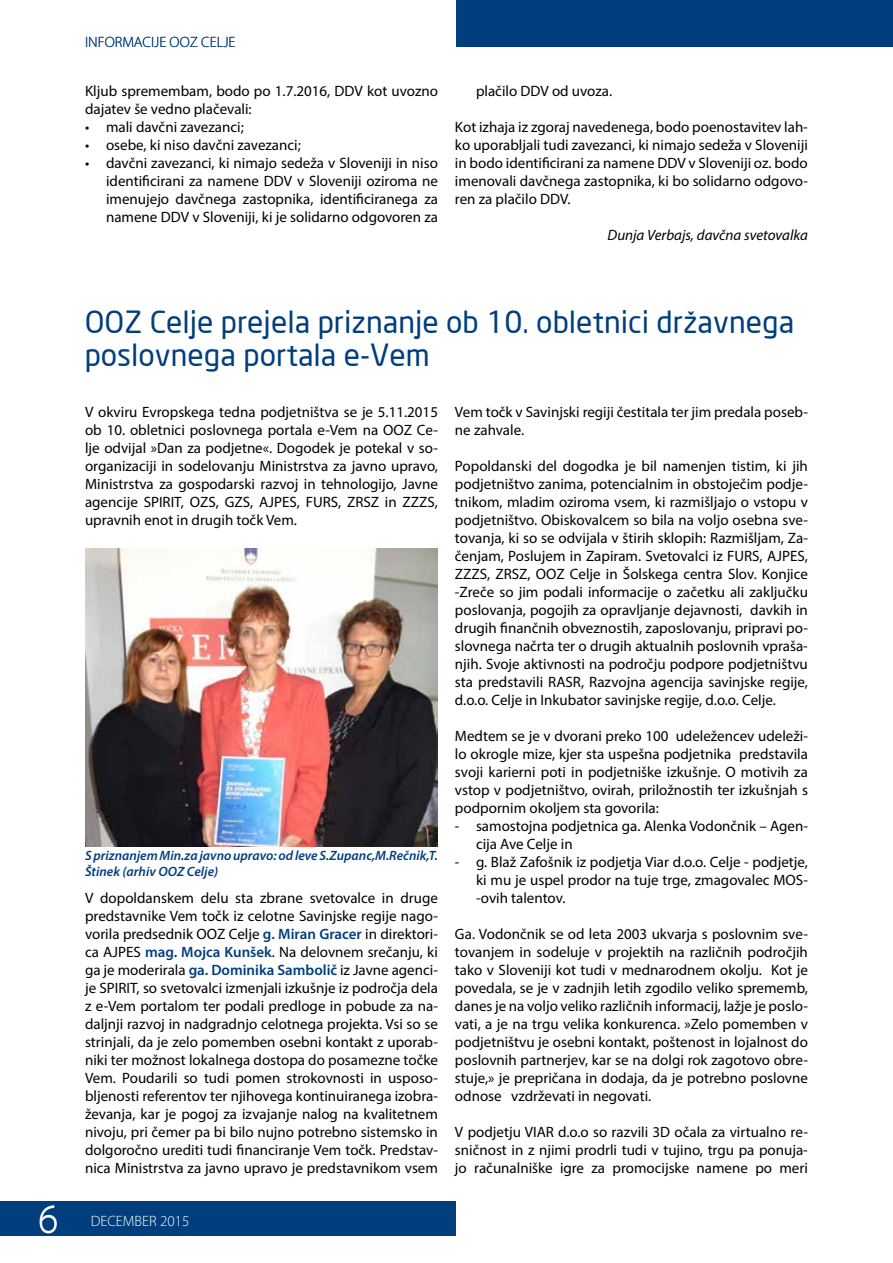
<style>
.page{position:relative;width:893px;height:1263px;background:#fff}
.page>*{position:absolute;margin:0;border:0;box-sizing:border-box;transform-origin:0 0}
.t1{font:300 40.5px "Myriad Pro";color:#fff}
.t2{font:30px/33px "S Dlight";color:#003e7e}
.t3{font:15px/18px "Myriad Pro";color:#000;text-align:justify}
.t4{font:italic 15px "Myriad Pro";color:#000}
.t5{font:300 15px "Myriad Pro";color:#003e7e}
.t6{font:300 15px "Myriad Pro";color:#fff}
.t7{font:italic 600 13.5px/16.2px "Myriad Pro";color:#003e7e}
.s1{font-weight:600;color:#003e7e}
</style>
<div class="page">
<div style="left:0;top:1201px;width:456px;height:34px;background:#003e7e"></div>
<div style="left:456px;top:0;width:437px;height:47px;background:#003e7e"></div>
<img style="left:85px;top:549px;width:353px;height:297px">
<p class="t5" style="left:85px;top:33px;width:152px">INFORMACIJE OOZ CELJE</p>
<p class="t3" style="left:85px;top:82px;width:354px">Kljub spremembam, bodo po 1.7.2016, DDV kot uvozno dajatev še vedno plačevali:</p>
<p class="t3" style="left:85px;top:118px;width:160px">• mali davčni zavezanci;</p>
<p class="t3" style="left:85px;top:136px;width:217px">• osebe, ki niso davčni zavezanci;</p>
<p class="t3" style="left:106px;top:154px;width:333px;text-indent:-21px">• davčni zavezanci, ki nimajo sedeža v Sloveniji in niso identificirani za namene DDV v Sloveniji oziroma ne imenujejo davčnega zastopnika, identificiranega za namene DDV v Sloveniji, ki je solidarno odgovoren za</p>
<p class="t3" style="left:476px;top:82px;width:138px">plačilo DDV od uvoza.</p>
<p class="t3" style="left:455px;top:118px;width:354px">Kot izhaja iz zgoraj navedenega, bodo poenostavitev lah&shy;ko uporabljali tudi zavezanci, ki nimajo sedeža v Sloveniji in bodo identificirani za namene DDV v Sloveniji oz. bodo imenovali davčnega zastopnika, ki bo solidarno odgovo&shy;ren za plačilo DDV.</p>
<p class="t4" style="left:607px;top:226px;width:202px">Dunja Verbajs, davčna svetovalka</p>
<h2 class="t2" style="left:85px;top:306px;width:711px">OOZ Celje prejela priznanje ob 10. obletnici državnega poslovnega portala e-Vem</h2>
<p class="t3" style="left:85px;top:403px;width:354px">V okviru Evropskega tedna podjetništva se je 5.11.2015 ob 10. obletnici poslovnega portala e-Vem na OOZ Ce&shy;lje odvijal »Dan za podjetne«. Dogodek je potekal v so&shy;organizaciji in sodelovanju Ministrstva za javno upravo, Ministrstva za gospodarski razvoj in tehnologijo, Javne agencije SPIRIT, OZS, GZS, AJPES, FURS, ZRSZ in ZZZS, upravnih enot in drugih točk Vem.</p>
<p class="t3" style="left:455px;top:403px;width:354px">Vem točk v Savinjski regiji čestitala ter jim predala poseb&shy;ne zahvale.</p>
<p class="t3" style="left:455px;top:457px;width:354px">Popoldanski del dogodka je bil namenjen tistim, ki jih podjetništvo zanima, potencialnim in obstoječim podje&shy;tnikom, mladim oziroma vsem, ki razmišljajo o vstopu v podjetništvo. Obiskovalcem so bila na voljo osebna sve&shy;tovanja, ki so se odvijala v štirih sklopih: Razmišljam, Za&shy;čenjam, Poslujem in Zapiram. Svetovalci iz FURS, AJPES, ZZZS, ZRSZ, OOZ Celje in Šolskega centra Slov. Konjice -Zreče so jim podali informacije o začetku ali zaključku poslovanja, pogojih za opravljanje dejavnosti, davkih in drugih finančnih obveznostih, zaposlovanju, pripravi po&shy;slovnega načrta ter o drugih aktualnih poslovnih vpraša&shy;njih. Svoje aktivnosti na področju podpore podjetništvu sta predstavili RASR, Razvojna agencija savinjske regije, d.o.o. Celje in Inkubator savinjske regije, d.o.o. Celje.</p>
<p class="t3" style="left:455px;top:727px;width:354px">Medtem se je v dvorani preko 100 udeležencev udeleži&shy;lo okrogle mize, kjer sta uspešna podjetnika predstavila svoji karierni poti in podjetniške izkušnje. O motivih za vstop v podjetništvo, ovirah, priložnostih ter izkušnjah s podpornim okoljem sta govorila:</p>
<p class="t3" style="left:476px;top:817px;width:333px;text-indent:-21px">- samostojna podjetnica ga. Alenka Vodončnik – Agen&shy;cija Ave Celje in</p>
<p class="t3" style="left:476px;top:853px;width:333px;text-indent:-21px">- g. Blaž Zafošnik iz podjetja Viar d.o.o. Celje - podjetje, ki mu je uspel prodor na tuje trge, zmagovalec MOS--ovih talentov.</p>
<p class="t3" style="left:455px;top:925px;width:354px">Ga. Vodončnik se od leta 2003 ukvarja s poslovnim sve&shy;tovanjem in sodeluje v projektih na različnih področjih tako v Sloveniji kot tudi v mednarodnem okolju. Kot je povedala, se je v zadnjih letih zgodilo veliko sprememb, danes je na voljo veliko različnih informacij, lažje je poslo&shy;vati, a je na trgu velika konkurenca. »Zelo pomemben v podjetništvu je osebni kontakt, poštenost in lojalnost do poslovnih partnerjev, kar se na dolgi rok zagotovo obre&shy;stuje,» je prepričana in dodaja, da je potrebno poslovne odnose vzdrževati in negovati.</p>
<p class="t3" style="left:455px;top:1123px;width:354px">V podjetju VIAR d.o.o so razvili 3D očala za virtualno re&shy;sničnost in z njimi prodrli tudi v tujino, trgu pa ponuja&shy;jo računalniške igre za promocijske namene po meri</p>
<p class="t7" style="left:85px;top:846px;width:354px">S priznanjem Min.za javno upravo: od leve S.Zupanc,M.Rečnik,T.<br>Štinek (arhiv OOZ Celje)</p>
<p class="t3" style="left:85px;top:889px;width:354px">V dopoldanskem delu sta zbrane svetovalce in druge predstavnike Vem točk iz celotne Savinjske regije nago&shy;vorila predsednik OOZ Celje <span class="s1">g. Miran Gracer</span> in direktori&shy;ca AJPES <span class="s1">mag. Mojca Kunšek</span>. Na delovnem srečanju, ki ga je moderirala <span class="s1">ga. Dominika Sambolič</span> iz Javne agenci&shy;je SPIRIT, so svetovalci izmenjali izkušnje iz področja dela z e-Vem portalom ter podali predloge in pobude za na&shy;daljnji razvoj in nadgradnjo celotnega projekta. Vsi so se strinjali, da je zelo pomemben osebni kontakt z uporab&shy;niki ter možnost lokalnega dostopa do posamezne točke Vem. Poudarili so tudi pomen strokovnosti in usposo&shy;bljenosti referentov ter njihovega kontinuiranega izobra&shy;ževanja, kar je pogoj za izvajanje nalog na kvalitetnem nivoju, pri čemer pa bi bilo nujno potrebno sistemsko in dolgoročno urediti tudi financiranje Vem točk. Predstav&shy;nica Ministrstva za javno upravo je predstavnikom vsem</p>
<h1 class="t1" style="left:39px;top:1197px;width:21px">6</h1>
<p class="t6" style="left:91px;top:1212px;width:100px">DECEMBER 2015</p>
</div>
